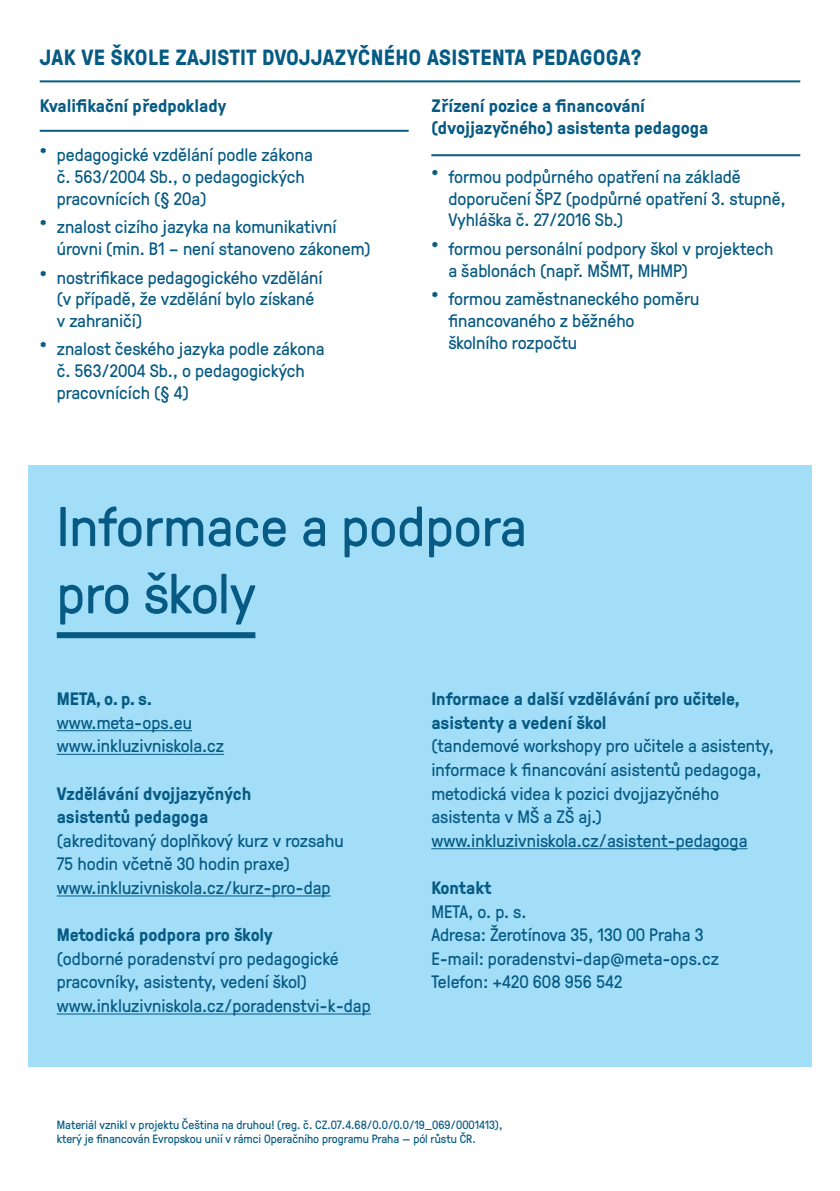
<style>
.page{position:relative;width:840px;height:1191px;background:#fff}
.page>*{position:absolute;margin:0;border:0;box-sizing:border-box;transform-origin:0 0}
.t1{font:56px/67.2px "GT Pressura";color:#065a83}
.t2{font:700 22px "GT Pressura";letter-spacing:.015em;color:#065a83}
.t3{font:18px/21.6px "GT Pressura";color:#065a83}
.t4{font:700 18px/23.6px "GT Pressura";color:#065a83}
.t5{font:12px/14.4px "GT Pressura";color:#065a83}
.s1{font-weight:700}
</style>
<div class="page">
<div style="left:28px;top:465px;width:783px;height:601px;background:#a2def8"></div>
<hr style="left:40px;top:80px;width:759px;height:2px;background:#065a83">
<hr style="left:40px;top:130px;width:368px;height:2px;background:#065a83">
<hr style="left:431px;top:154px;width:368px;height:2px;background:#065a83">
<div style="left:57px;top:632px;width:198px;height:6px;background:#065a83"></div>
<hr style="left:57px;top:730px;width:135px;height:1px;background:#065a83">
<hr style="left:57px;top:754px;width:167px;height:1px;background:#065a83">
<hr style="left:57px;top:895px;width:273px;height:1px;background:#065a83">
<hr style="left:57px;top:1013px;width:313px;height:1px;background:#065a83">
<hr style="left:431px;top:848px;width:316px;height:1px;background:#065a83">
<p class="t2" style="left:40px;top:49px;width:603px">JAK VE ŠKOLE ZAJISTIT DVOJJAZYČNÉHO ASISTENTA PEDAGOGA?</p>
<p class="t4" style="left:40px;top:96px;width:188px">Kvalifikační předpoklady</p>
<p class="t4" style="left:431px;top:97px;width:278px;line-height:21.6px">Zřízení pozice a financování (dvojjazyčného) asistenta pedagoga</p>
<p class="t3" style="left:57px;top:146px;width:257px;text-indent:-17px"><span class="s1">*</span> pedagogické vzdělání podle zákona č. 563/2004 Sb., o pedagogických pracovnících (§ 20a)</p>
<p class="t3" style="left:57px;top:218px;width:315px;text-indent:-17px"><span class="s1">*</span> znalost cizího jazyka na komunikativní úrovni (min. B1 – není stanoveno zákonem)</p>
<p class="t3" style="left:57px;top:268px;width:267px;text-indent:-17px"><span class="s1">*</span> nostrifikace pedagogického vzdělání (v případě, že vzdělání bylo získané v zahraničí)</p>
<p class="t3" style="left:57px;top:340px;width:269px;text-indent:-17px"><span class="s1">*</span> znalost českého jazyka podle zákona č. 563/2004 Sb., o pedagogických pracovnících (§ 4)</p>
<p class="t3" style="left:448px;top:168px;width:339px;text-indent:-17px"><span class="s1">*</span> formou podpůrného opatření na základě doporučení ŠPZ (podpůrné opatření 3. stupně,<br>Vyhláška č. 27/2016 Sb.)</p>
<p class="t3" style="left:448px;top:240px;width:326px;text-indent:-17px"><span class="s1">*</span> formou personální podpory škol v projektech a šablonách (např. MŠMT, MHMP)</p>
<p class="t3" style="left:448px;top:290px;width:252px;text-indent:-17px"><span class="s1">*</span> formou zaměstnaneckého poměru financovaného z běžného<br>školního rozpočtu</p>
<h1 class="t1" style="left:57px;top:498px;width:471px">Informace a podpora pro školy</h1>
<p class="t4" style="left:57px;top:689px;width:96px">META, o. p. s.</p>
<p class="t3" style="left:57px;top:712px;width:169px;line-height:23.6px">www.meta-ops.eu www.inkluzivniskola.cz</p>
<p class="t4" style="left:57px;top:783px;width:196px">Vzdělávání dvojjazyčných asistentů pedagoga</p>
<p class="t3" style="left:57px;top:830px;width:288px;line-height:23.6px">(akreditovaný doplňkový kurz v rozsahu<br>75 hodin včetně 30 hodin praxe) www.inkluzivniskola.cz/kurz-pro-dap</p>
<p class="t4" style="left:57px;top:925px;width:217px">Metodická podpora pro školy</p>
<p class="t3" style="left:57px;top:948px;width:315px;line-height:23.6px">(odborné poradenství pro pedagogické pracovníky, asistenty, vedení škol) www.inkluzivniskola.cz/poradenstvi-k-dap</p>
<p class="t4" style="left:431px;top:689px;width:309px">Informace a další vzdělávání pro učitele, asistenty a vedení škol</p>
<p class="t3" style="left:431px;top:736px;width:344px;line-height:23.6px">(tandemové workshopy pro učitele a asistenty, informace k financování asistentů pedagoga, metodická videa k pozici dvojjazyčného asistenta v MŠ a ZŠ aj.) www.inkluzivniskola.cz/asistent-pedagoga</p>
<p class="t4" style="left:431px;top:877px;width:62px">Kontakt</p>
<p class="t3" style="left:431px;top:901px;width:289px;line-height:23.6px">META, o. p. s.<br>Adresa: Žerotínova 35, 130 00 Praha 3<br>E-mail: poradenstvi-dap@meta-ops.cz<br>Telefon: +420 608 956 542</p>
<p class="t5" style="left:57px;top:1118px;width:447px">Materiál vznikl v projektu Čeština na druhou! (reg. č. CZ.07.4.68/0.0/0.0/19_069/0001413), který je financován Evropskou unií v rámci Operačního programu Praha — pól růstu ČR.</p>
</div>
